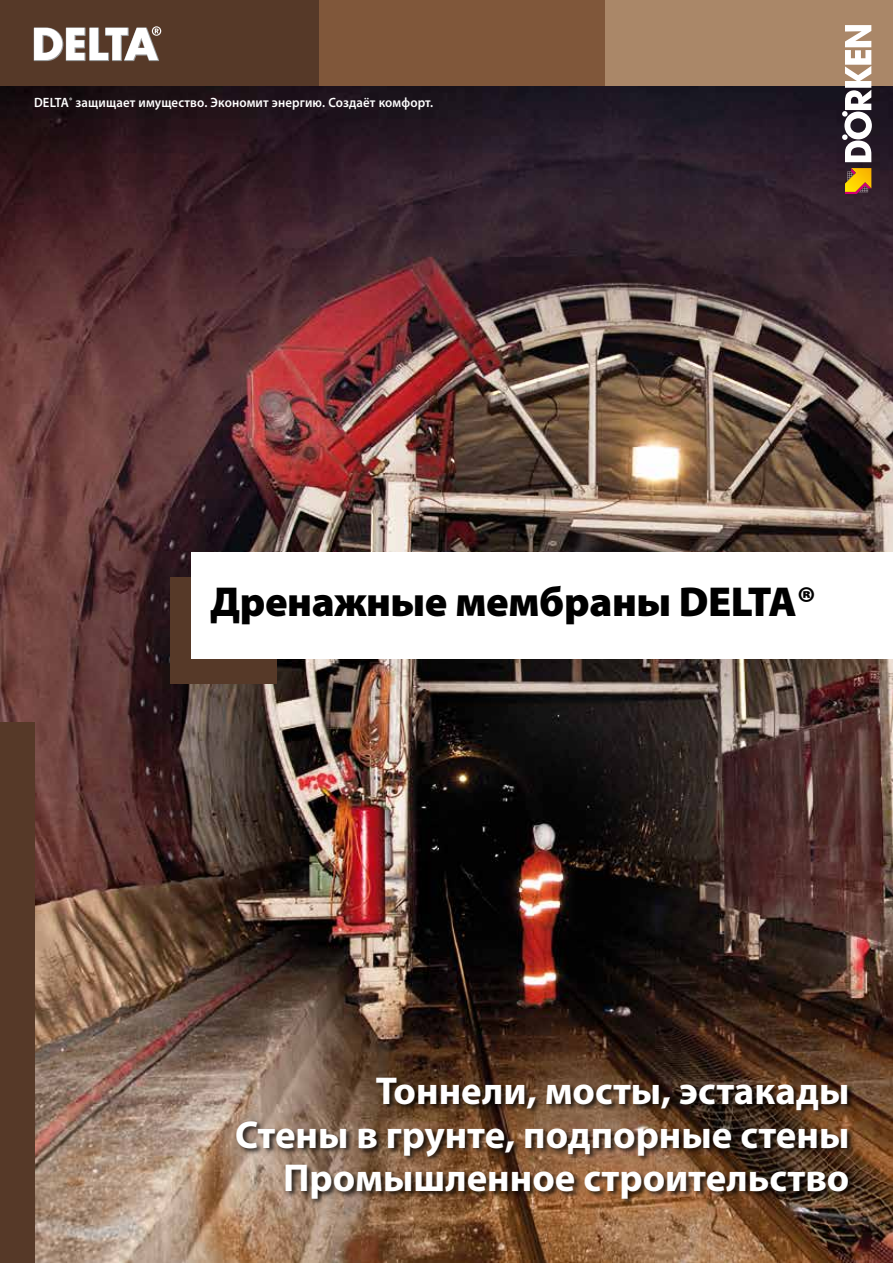
<style>
.page{position:relative;width:893px;height:1263px;background:#fff}
.page>*{position:absolute;margin:0;border:0;box-sizing:border-box;transform-origin:0 0}
.t1{font:900 42px "Myriad Pro";letter-spacing:-.01em;color:#000}
.t2{font:700 39px/43.5px "Myriad Pro";color:#fff;text-align:right}
.t3{font:600 13.5px "Myriad Pro";letter-spacing:.01em;color:#fff;scale:.95 1}
</style>
<div class="page">
<img style="left:0;top:86px;width:893px;height:1177px">
<div style="left:319px;top:0;width:287px;height:86px;background:#80573a"></div>
<div style="left:606px;top:0;width:287px;height:86px;background:#aa8768"></div>
<div style="left:0;top:0;width:319px;height:86px;background:#563928"></div>
<svg style="left:34px;top:26px;width:127px;height:35px"></svg>
<svg style="left:842px;top:25px;width:30px;height:137px"></svg>
<svg style="left:845px;top:168px;width:26px;height:26px"></svg>
<div style="left:170px;top:577px;width:106px;height:107px;background:#563928"></div>
<div style="left:191px;top:553px;width:702px;height:106px;background:#fff"></div>
<div style="left:235px;top:1076px;width:620px;height:130px;background:#000;opacity:.75"></div>
<div style="left:0;top:723px;width:34px;height:540px;background:#563928"></div>
<p class="t3" style="left:34px;top:94px;width:421px">DELTA<sup>®</sup> защищает имущество. Экономит энергию. Создаёт комфорт.</p>
<p class="t1" style="left:210px;top:574px;width:608px">Дренажные мембраны DELTA®</p>
<p class="t2" style="left:235px;top:1068px;width:616px">Тоннели, мосты, эстакады<br>Стены в грунте, подпорные стены<br>Промышленное строительство</p>
</div>
